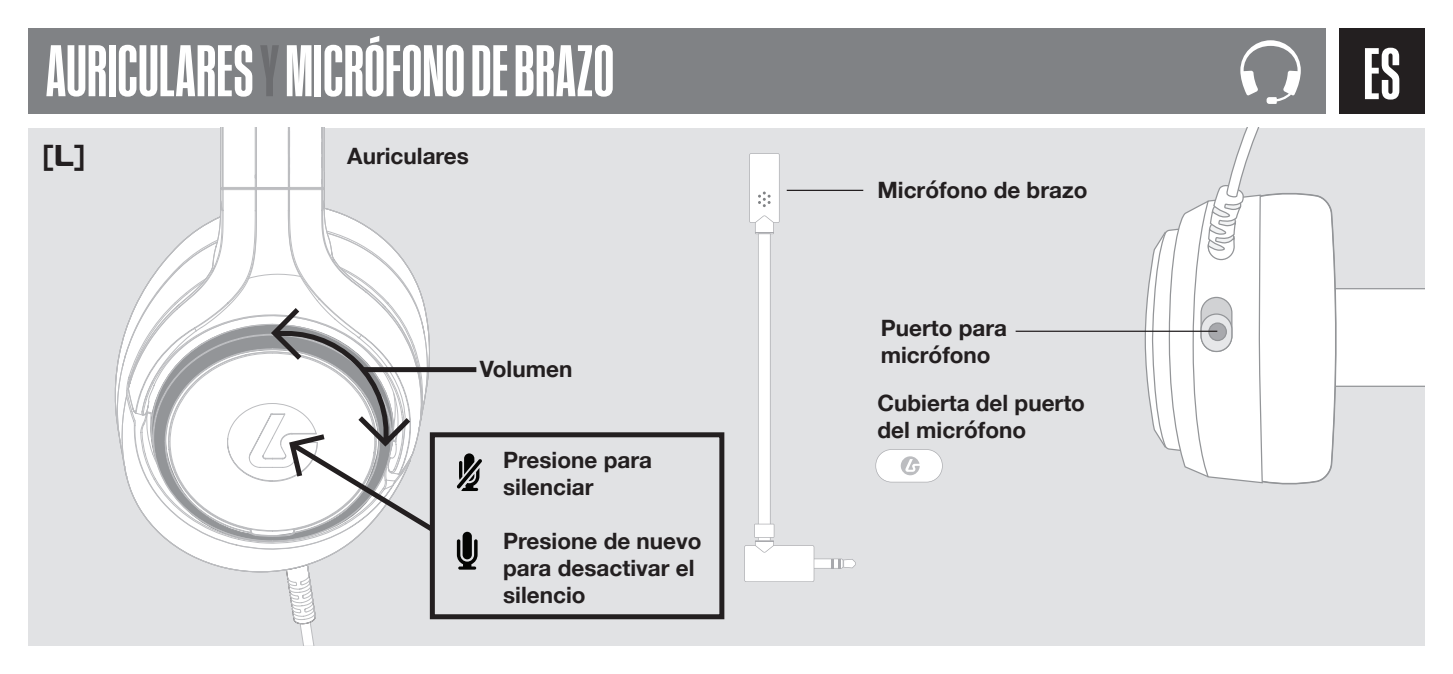
<style>
.page{position:relative;width:1453px;height:674px;background:#fff}
.page>*{position:absolute;margin:0;border:0;box-sizing:border-box;transform-origin:0 0}
.t1{font:500 70px "Kommissar X Cond";letter-spacing:.015em;color:#fff}
.t2{font:700 30px "Magistral";color:#231f20}
.t3{font:700 22.5px/27px "Helvetica Neue";color:#231f20}
.s1{color:#6c6d70}
</style>
<div class="page">
<div style="left:28px;top:128px;width:1396px;height:517px;background:#e1e2e4"></div>
<div style="left:363px;top:367px;width:113px;height:5px;background:#231f20"></div>
<svg style="left:117px;top:128px;width:322px;height:517px"></svg>
<div style="left:28px;top:28px;width:1297px;height:85px;background:#808285"></div>
<svg style="left:457px;top:453px;width:25px;height:37px"></svg>
<svg style="left:457px;top:539px;width:21px;height:30px"></svg>
<div style="left:463px;top:531px;width:9px;height:28px;background:#040503;border-radius:5px"></div>
<svg style="left:1240px;top:40px;width:61px;height:64px"></svg>
<div style="left:1339px;top:28px;width:85px;height:85px;background:#231f20"></div>
<svg style="left:1144px;top:128px;width:280px;height:357px"></svg>
<svg style="left:744px;top:153px;width:112px;height:428px"></svg>
<svg style="left:875px;top:449px;width:68px;height:33px"></svg>
<hr style="left:787px;top:190px;width:76px;height:1px;background:#231f20">
<hr style="left:1015px;top:330px;width:202px;height:2px;background:#231f20">
<div style="left:430px;top:432px;width:294px;height:187px;border:5px solid #231f20"></div>
<p class="t1" style="left:46px;top:25px;width:569px">AURICULARES <span class="s1">Y</span> MICRÓFONO DE BRAZO</p>
<p class="t2" style="left:43px;top:135px;width:44px">[L]</p>
<p class="t3" style="left:347px;top:143px;width:123px">Auriculares</p>
<p class="t3" style="left:480px;top:355px;width:94px">Volumen</p>
<p class="t3" style="left:503px;top:446px;width:150px">Presione para silenciar</p>
<p class="t3" style="left:503px;top:527px;width:200px">Presione de nuevo para desactivar el silencio</p>
<p class="t3" style="left:877px;top:177px;width:211px">Micrófono de brazo</p>
<p class="t3" style="left:881px;top:314px;width:128px">Puerto para micrófono</p>
<p class="t3" style="left:877px;top:390px;width:209px">Cubierta del puerto del micrófono</p>
<p class="t1" style="left:1364px;top:28px;width:38px">ES</p>
</div>
